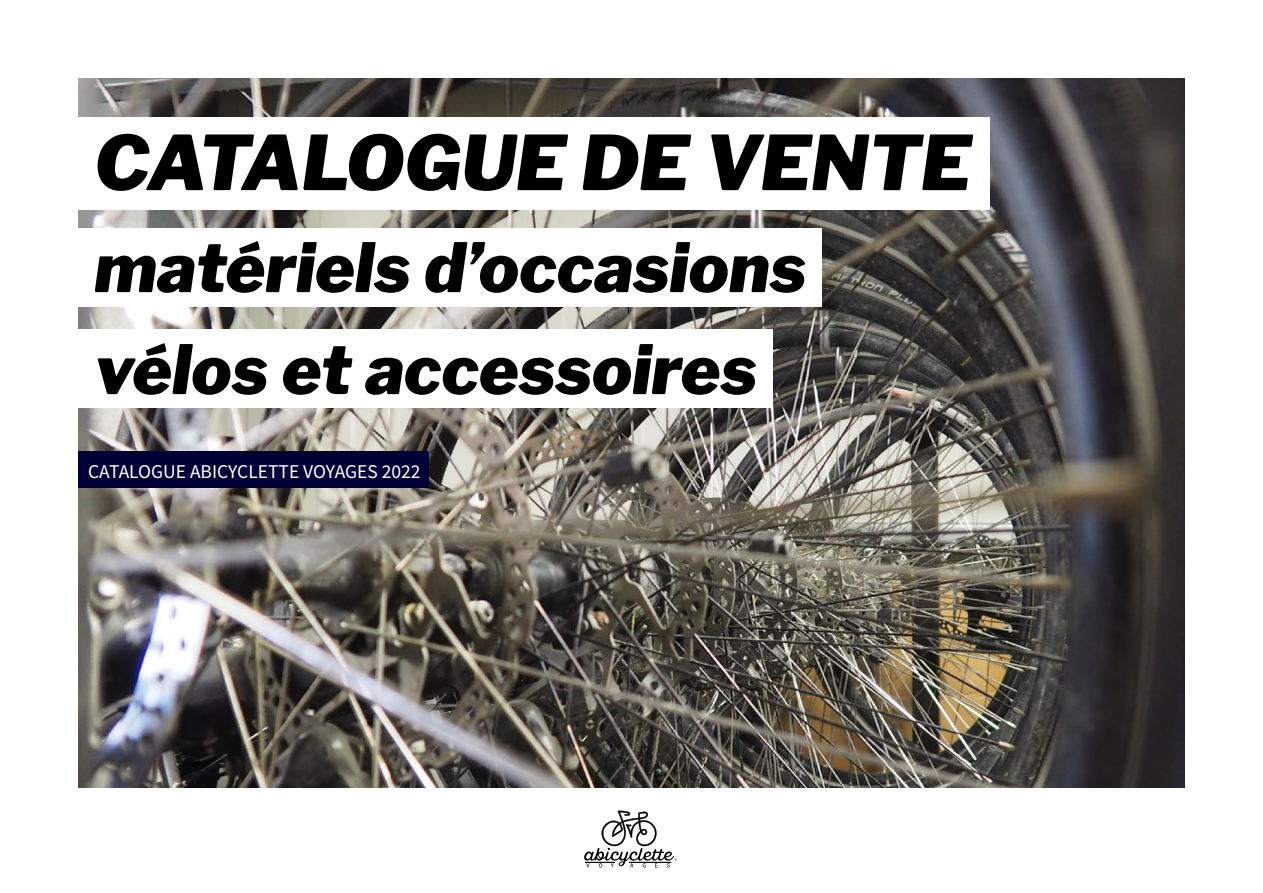
<style>
.page{position:relative;width:1263px;height:893px;background:#fff}
.page>*{position:absolute;margin:0;border:0;box-sizing:border-box;transform-origin:0 0}
.t1{font:italic 900 75px "Libre Franklin";color:#000}
.t2{font:italic 900 67.5px/102px "Libre Franklin";color:#000}
.t3{font:19.5px "Source Sans Pro";color:#fff}
</style>
<div class="page">
<img style="left:79px;top:79px;width:1105px;height:709px">
<div style="left:36px;top:229px;width:786px;height:78px;background:#fff"></div>
<div style="left:42px;top:117px;width:948px;height:92px;background:#fff"></div>
<div style="left:42px;top:330px;width:731px;height:78px;background:#fff"></div>
<div style="left:78px;top:451px;width:350px;height:37px;background:#000036"></div>
<svg style="left:584px;top:810px;width:93px;height:57px"></svg>
<hr style="left:585px;top:862px;width:30px;height:1px;background:#000">
<hr style="left:629px;top:862px;width:42px;height:1px;background:#000">
<p class="t1" style="left:94px;top:118px;width:878px">CATALOGUE DE VENTE</p>
<p class="t2" style="left:94px;top:217px;width:714px">matériels d’occasions vélos et accessoires</p>
<p class="t3" style="left:88px;top:459px;width:334px">CATALOGUE ABICYCLETTE VOYAGES 2022</p>
</div>
